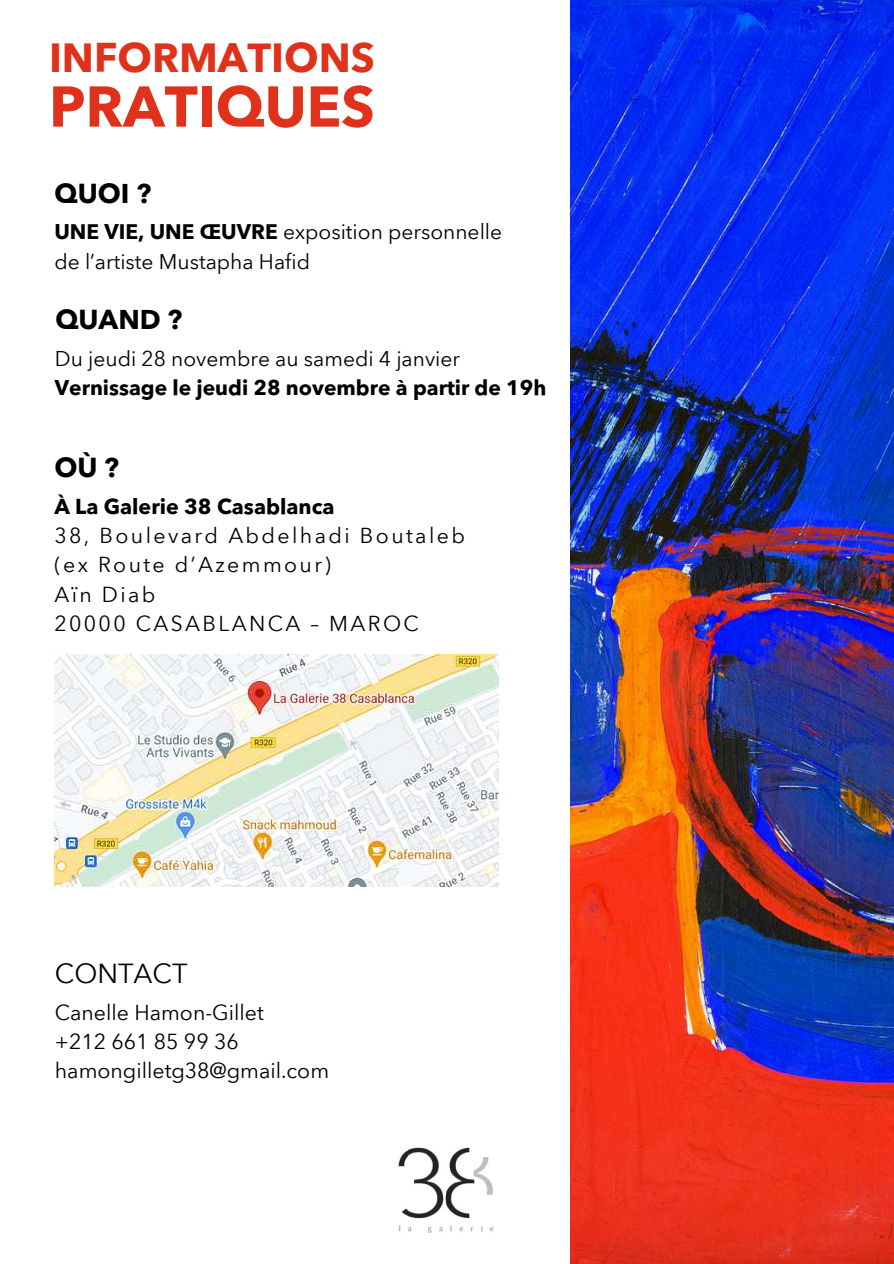
<style>
.page{position:relative;width:894px;height:1264px;background:#fff}
.page>*{position:absolute;margin:0;border:0;box-sizing:border-box;transform-origin:0 0}
.t1{font:700 56.85px "Avenir Next Arabic";color:#e0311a}
.t2{font:700 40.65px "Avenir Next Arabic";color:#e0311a}
.t3{font:700 27.15px "Avenir Next Arabic";color:#000}
.t4{font:27.15px "Avenir Next Arabic";color:#000}
.t5{font:21.3px/29.2px "Avenir Next Arabic";letter-spacing:.11em;color:#000}
.t6{font:21.3px/29.2px "Avenir Next Arabic";color:#000}
.t7{font:700 21.3px "Avenir Next Arabic";color:#000}
.t8{font:21px/29.2px "Avenir Next Arabic";color:#000}
.t9{font:700 21px "Avenir Next Arabic";color:#000}
.s1{font-weight:700}
</style>
<div class="page">
<img style="left:398px;top:1147px;width:96px;height:86px">
<img style="left:54px;top:654px;width:444px;height:232px">
<img style="left:570px;top:0;width:323px;height:1263px">
<h2 class="t2" style="left:49px;top:34px;width:327px">INFORMATIONS</h2>
<h1 class="t1" style="left:49px;top:74px;width:327px">PRATIQUES</h1>
<p class="t3" style="left:55px;top:178px;width:98px">QUOI ?</p>
<p class="t8" style="left:54px;top:217px;width:449px"><span class="s1">UNE VIE, UNE ŒUVRE</span> exposition personnelle de l’artiste Mustapha Hafid</p>
<p class="t3" style="left:55px;top:303px;width:128px">QUAND ?</p>
<p class="t8" style="left:55px;top:344px;width:406px">Du jeudi 28 novembre au samedi 4 janvier</p>
<p class="t9" style="left:55px;top:375px;width:493px">Vernissage le jeudi 28 novembre à partir de 19h</p>
<p class="t3" style="left:54px;top:452px;width:66px">OÙ ?</p>
<p class="t7" style="left:54px;top:494px;width:281px">À La Galerie 38 Casablanca</p>
<p class="t5" style="left:54px;top:521px;width:412px">38, Boulevard Abdelhadi Boutaleb (ex Route d’Azemmour)<br>Aïn Diab<br>20000 CASABLANCA – MAROC</p>
<p class="t4" style="left:55px;top:957px;width:134px">CONTACT</p>
<p class="t6" style="left:55px;top:997px;width:276px">Canelle Hamon-Gillet<br>+212 661 85 99 36 hamongilletg38@gmail.com</p>
</div>
